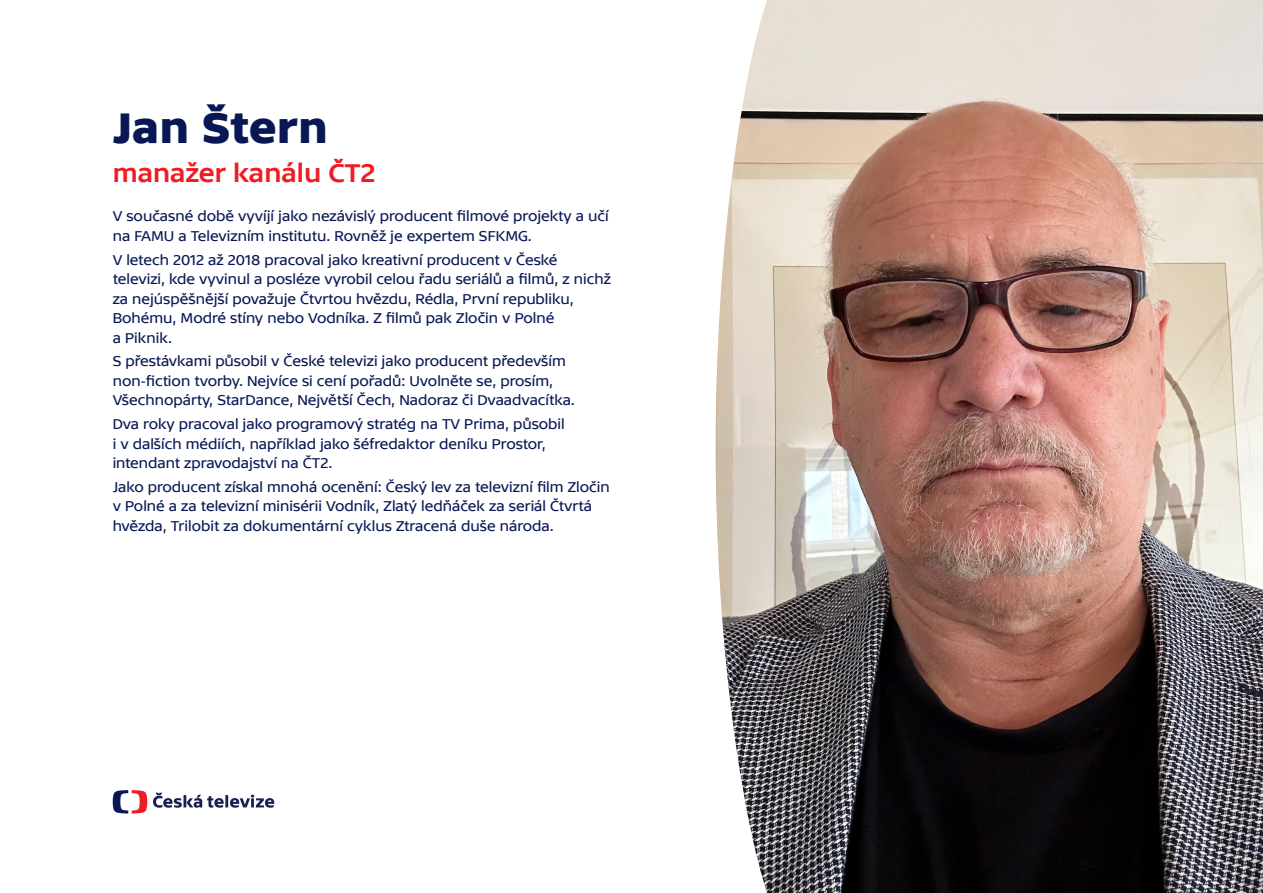
<style>
.page{position:relative;width:1263px;height:893px;background:#fff}
.page>*{position:absolute;margin:0;border:0;box-sizing:border-box;transform-origin:0 0}
.t1{font:45px "TV Sans Print Hea";color:#091855}
.t2{font:27px "TV Sans Print Med";color:#ee1d23}
.t3{font:15px/19.5px "TV Sans Print";color:#091855}
</style>
<div class="page">
<svg style="left:113px;top:790px;width:34px;height:23px"></svg>
<svg style="left:153px;top:793px;width:122px;height:15px"></svg>
<img style="left:716px;top:0;width:547px;height:893px">
<p class="t1" style="left:113px;top:101px;width:217px">Jan Štern</p>
<p class="t2" style="left:113px;top:157px;width:264px">manažer kanálu ČT2</p>
<p class="t3" style="left:113px;top:206px;width:497px">V současné době vyvíjí jako nezávislý producent filmové projekty a učí na FAMU a Televizním institutu. Rovněž je expertem SFKMG.</p>
<p class="t3" style="left:113px;top:250px;width:500px">V letech 2012 až 2018 pracoval jako kreativní producent v České televizi, kde vyvinul a posléze vyrobil celou řadu seriálů a filmů, z nichž za nejúspěšnější považuje Čtvrtou hvězdu, Rédla, První republiku, Bohému, Modré stíny nebo Vodníka. Z filmů pak Zločin v Polné<br>a Piknik.</p>
<p class="t3" style="left:113px;top:351px;width:464px">S přestávkami působil v České televizi jako producent především non-fiction tvorby. Nejvíce si cení pořadů: Uvolněte se, prosím,<br>Všechnopárty, StarDance, Největší Čech, Nadoraz či Dvaadvacítka.</p>
<p class="t3" style="left:113px;top:414px;width:454px">Dva roky pracoval jako programový stratég na TV Prima, působil i v dalších médiích, například jako šéfredaktor deníku Prostor, intendant zpravodajství na ČT2.</p>
<p class="t3" style="left:113px;top:477px;width:498px">Jako producent získal mnohá ocenění: Český lev za televizní film Zločin v Polné a za televizní minisérii Vodník, Zlatý ledňáček za seriál Čtvrtá hvězda, Trilobit za dokumentární cyklus Ztracená duše národa.</p>
</div>
